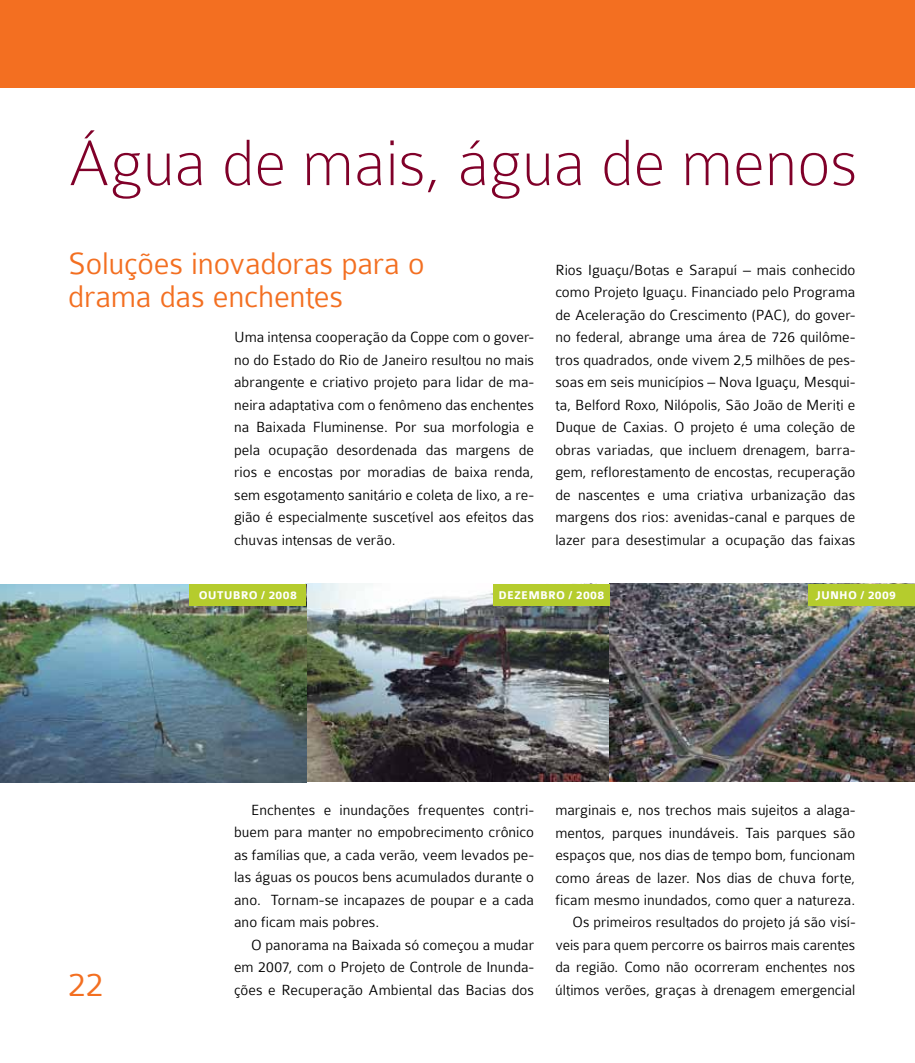
<style>
.page{position:relative;width:915px;height:1063px;background:#fff}
.page>*{position:absolute;margin:0;border:0;box-sizing:border-box;transform-origin:0 0}
.t1{font:100 69px "Colaborate";color:#800029}
.t2{font:300 36px "Colaborate";color:#f36f21}
.t3{font:300 33px/33px "Colaborate";letter-spacing:-.01em;color:#f36f21}
.t4{font:300 15.75px/22.5px "Colaborate";color:#000;text-align:justify}
.t5{font:700 12px "Colaborate";letter-spacing:.03em;color:#fff}
</style>
<div class="page">
<img style="left:0;top:584px;width:914px;height:198px">
<div style="left:189px;top:584px;width:117px;height:22px;background:#b5cc2d"></div>
<div style="left:493px;top:584px;width:116px;height:22px;background:#b5cc2d"></div>
<div style="left:808px;top:584px;width:106px;height:22px;background:#b5cc2d"></div>
<div style="left:0;top:0;width:914px;height:87px;background:#f36f21"></div>
<h1 class="t1" style="left:68px;top:128px;width:790px">Água de mais, água de menos</h1>
<h3 class="t3" style="left:68px;top:247px;width:358px">Soluções inovadoras para o drama das enchentes</h3>
<p class="t4" style="left:234px;top:326px;width:301px">Uma intensa cooperação da Coppe com o gover&shy;no do Estado do Rio de Janeiro resultou no mais abrangente e criativo projeto para lidar de ma&shy;neira adaptativa com o fenômeno das enchentes na Baixada Fluminense. Por sua morfologia e pela ocupação desordenada das margens de rios e encostas por moradias de baixa renda, sem esgotamento sanitário e coleta de lixo, a re&shy;gião é especialmente suscetível aos efeitos das chuvas intensas de verão.</p>
<p class="t4" style="left:555px;top:259px;width:301px">Rios Iguaçu/Botas e Sarapuí – mais conhecido como Projeto Iguaçu. Financiado pelo Programa de Aceleração do Crescimento (PAC), do gover&shy;no federal, abrange uma área de 726 quilôme&shy;tros quadrados, onde vivem 2,5 milhões de pes&shy;soas em seis municípios – Nova Iguaçu, Mesqui&shy;ta, Belford Roxo, Nilópolis, São João de Meriti e Duque de Caxias. O projeto é uma coleção de obras variadas, que incluem drenagem, barra&shy;gem, reflorestamento de encostas, recuperação de nascentes e uma criativa urbanização das margens dos rios: avenidas-canal e parques de lazer para desestimular a ocupação das faixas</p>
<h2 class="t2" style="left:68px;top:966px;width:37px">22</h2>
<p class="t5" style="left:199px;top:589px;width:100px">OUTUBRO / 2008</p>
<p class="t5" style="left:498px;top:589px;width:33px">DEZEMB</p>
<p class="t5" style="left:548px;top:589px;width:58px">RO / 2008</p>
<p class="t5" style="left:815px;top:589px;width:16px">JUNHO</p>
<p class="t5" style="left:860px;top:589px;width:37px">/ 2009</p>
<p class="t4" style="left:234px;top:799px;width:301px;text-indent:17px">Enchentes e inundações frequentes contri&shy;buem para manter no empobrecimento crônico as famílias que, a cada verão, veem levados pe&shy;las águas os poucos bens acumulados durante o ano. Tornam-se incapazes de poupar e a cada ano ficam mais pobres.</p>
<p class="t4" style="left:234px;top:934px;width:301px;text-indent:17px">O panorama na Baixada só começou a mudar em 2007, com o Projeto de Controle de Inunda&shy;ções e Recuperação Ambiental das Bacias dos</p>
<p class="t4" style="left:555px;top:799px;width:301px;text-align:right">marginais e, nos trechos mais sujeitos a alaga&shy;mentos, parques inundáveis. Tais parques são espaços que, nos dias de tempo bom, funcionam como áreas de lazer. Nos dias de chuva forte, ficam mesmo inundados, como quer a natureza.<br>Os primeiros resultados do projeto já são visí&shy;veis para quem percorre os bairros mais carentes da região. Como não ocorreram enchentes nos últimos verões, graças à drenagem emergencial</p>
</div>
